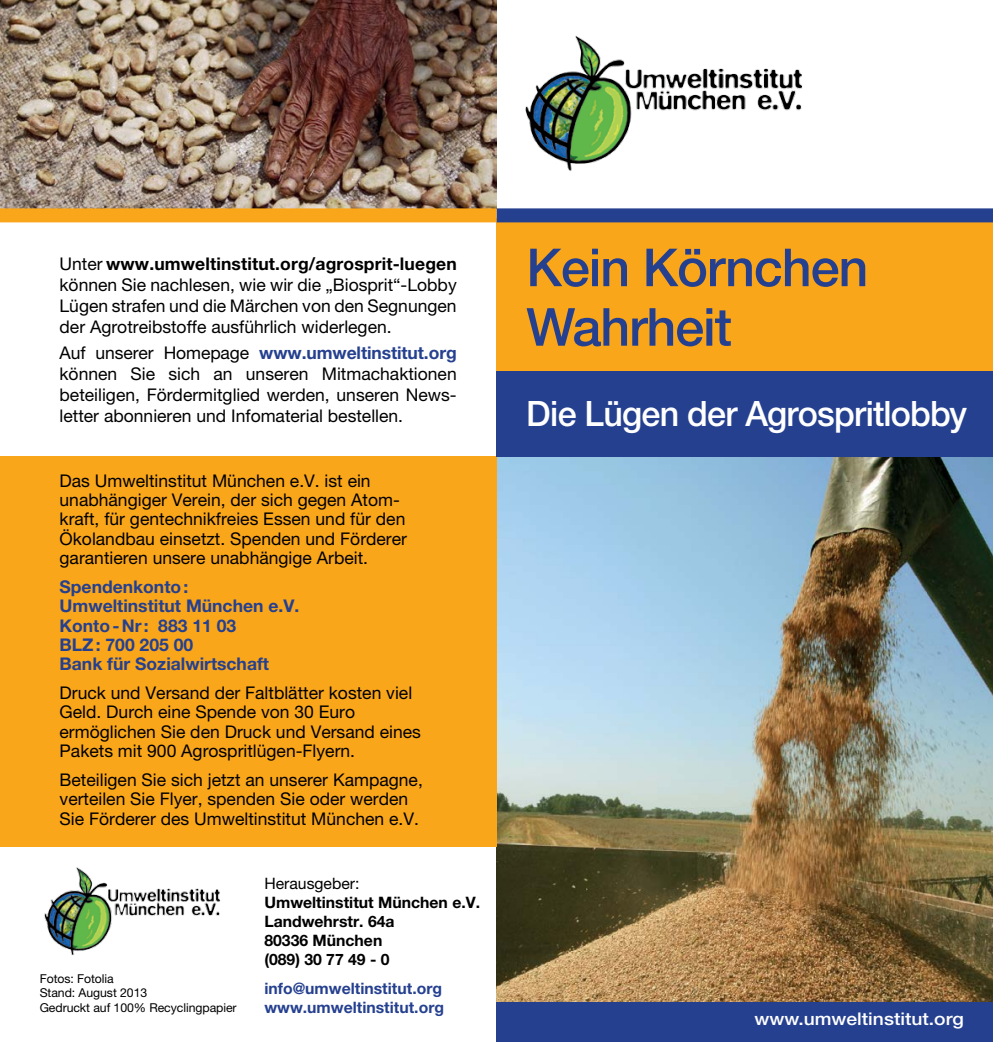
<style>
.page{position:relative;width:993px;height:1042px;background:#fff}
.page>*{position:absolute;margin:0;border:0;box-sizing:border-box;transform-origin:0 0}
.t1{font:500 52.5px/59.5px "Helvetica Neue LT Pro";letter-spacing:-.02em;color:#25408f}
.t2{font:500 35px "Helvetica Neue LT Pro";letter-spacing:-.025em;color:#fff}
.t3{font:17.5px/19.2px "Helvetica Neue LT Pro";color:#000}
.t4{font:700 17.5px/19.2px "Helvetica Neue LT Pro";color:#25408f}
.t5{font:500 17.5px "Helvetica Neue LT Pro";color:#fff;scale:1.1 1}
.t6{font:700 15.75px/18.9px "Helvetica Neue LT Pro";color:#000}
.t7{font:700 15.75px/18.9px "Helvetica Neue LT Pro";color:#25408f}
.t8{font:15.75px "Helvetica Neue LT Pro";color:#000}
.t9{font:12.25px/14.7px "Helvetica Neue LT Pro";letter-spacing:-.005em;color:#000}
.s1{font-weight:700}
.s2{font-weight:700;color:#25408f}
</style>
<div class="page">
<img style="left:496px;top:456px;width:496px;height:546px">
<div style="left:496px;top:219px;width:496px;height:152px;background:#faa61a"></div>
<img style="left:0;top:0;width:496px;height:208px">
<div style="left:0;top:456px;width:496px;height:390px;background:#faa61a"></div>
<div style="left:496px;top:208px;width:496px;height:14px;background:#25408f"></div>
<div style="left:0;top:208px;width:496px;height:14px;background:#faa61a"></div>
<div style="left:496px;top:1002px;width:496px;height:40px;background:#25408f"></div>
<div style="left:496px;top:371px;width:496px;height:85px;background:#25408f"></div>
<img style="left:496px;top:11px;width:307px;height:184px">
<img style="left:44px;top:867px;width:176px;height:89px">
<p class="t3" style="left:60px;top:253px;width:398px;line-height:21px;text-align:justify">Unter <span class="s1">www.umweltinstitut.org/agrosprit-luegen </span>können Sie nachlesen, wie wir die „Biosprit“-Lobby Lügen strafen und die Märchen von den Segnungen der Agrotreibstoffe ausführlich widerlegen.</p>
<p class="t3" style="left:60px;top:342px;width:398px;line-height:21px;text-align:justify">Auf unserer Homepage <span class="s2">www.umweltinstitut.org </span>können Sie sich an unseren Mitmachaktionen beteiligen, Fördermitglied werden, unseren News&shy;letter abonnieren und Infomaterial bestellen.</p>
<p class="t3" style="left:60px;top:471px;width:349px">Das Umweltinstitut München e.V. ist ein unabhängiger Verein, der sich gegen Atom&shy;kraft, für gentechnikfreies Essen und für den Ökolandbau einsetzt. Spenden und Förderer garantieren unsere unabhängige Arbeit.</p>
<p class="t4" style="left:60px;top:577px;width:241px">Spendenkonto:<br>Umweltinstitut München e.V.<br>Konto-Nr: 883 11 03<br>BLZ: 700 205 00<br>Bank für Sozialwirtschaft</p>
<p class="t3" style="left:60px;top:683px;width:363px">Druck und Versand der Faltblätter kosten viel Geld. Durch eine Spende von 30 Euro ermöglichen Sie den Druck und Versand eines Pakets mit 900 Agrospritlügen-Flyern.</p>
<p class="t3" style="left:60px;top:770px;width:365px">Beteiligen Sie sich jetzt an unserer Kampagne, verteilen Sie Flyer, spenden Sie oder werden<br>Sie Förderer des Umweltinstitut München e.V.</p>
<p class="t9" style="left:40px;top:970px;width:198px">Fotos: Fotolia<br>Stand: August 2013<br>Gedruckt auf 100% Recyclingpapier</p>
<p class="t8" style="left:264px;top:874px;width:97px">Herausgeber:</p>
<p class="t6" style="left:264px;top:892px;width:217px">Umweltinstitut München e.V.<br>Landwehrstr. 64a<br>80336 München<br>(089) 30 77 49 - 0</p>
<p class="t7" style="left:264px;top:978px;width:181px">info@umweltinstitut.org www.umweltinstitut.org</p>
<h1 class="t1" style="left:526px;top:237px;width:343px">Kein Körnchen<br>Wahrheit</h1>
<h2 class="t2" style="left:526px;top:393px;width:442px">Die Lügen der Agrospritlobby</h2>
<p class="t5" style="left:754px;top:1008px;width:192px">www.umweltinstitut.org</p>
</div>
